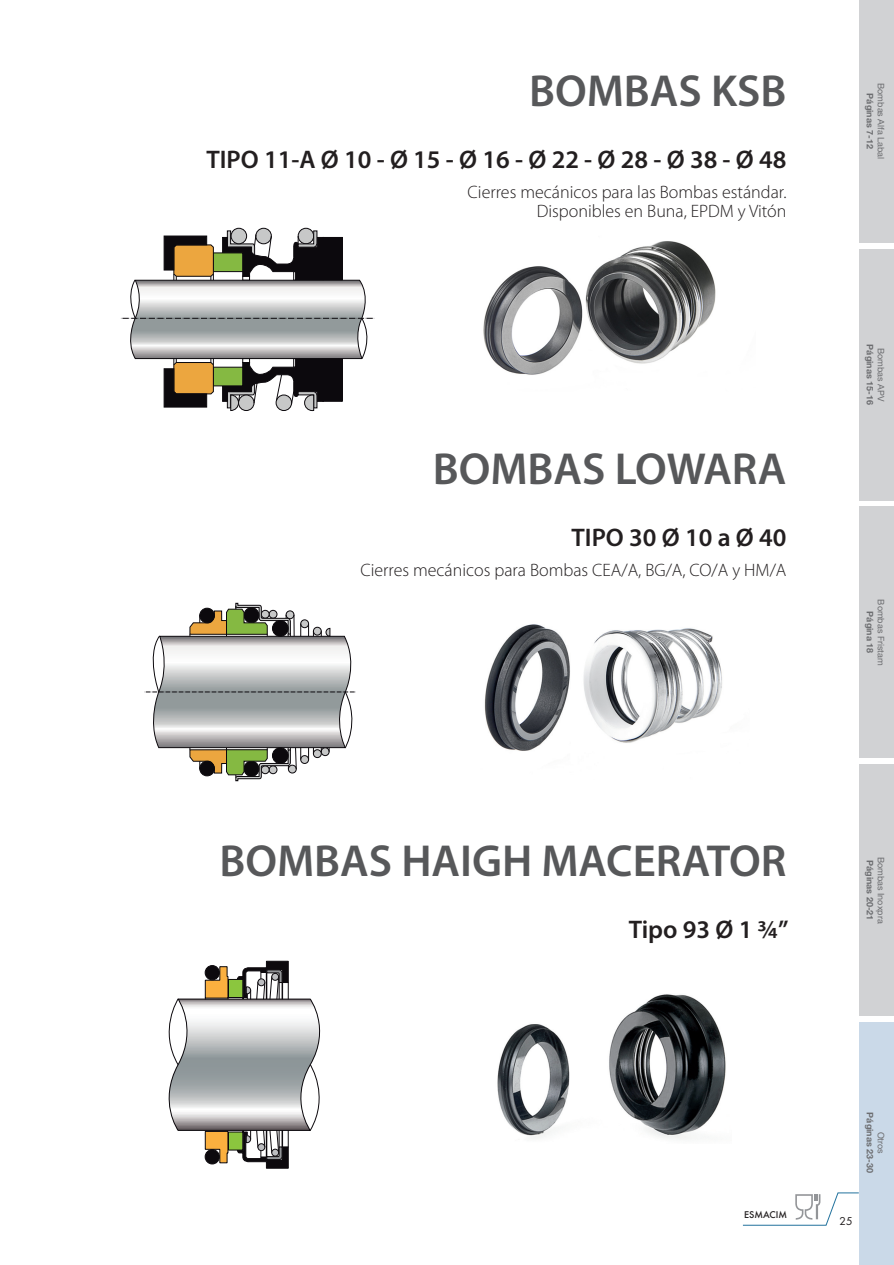
<style>
.page{position:relative;width:894px;height:1265px;background:#fff}
.page>*{position:absolute;margin:0;border:0;box-sizing:border-box;transform-origin:0 0}
.t1{font:600 45px "Myriad Pro";color:#57585a}
.t2{font:600 25.5px "Myriad Pro";color:#231f20}
.t3{font:300 18px/19.5px "Myriad Pro";color:#231f20;text-align:right}
.t4{font:10.5px "Futura";color:#231f20}
.t5{font:9px "Helvetica Neue";color:#6c6d70}
.t6{font:700 9px "Helvetica Neue";color:#6c6d70}
.t7{font:500 9px "Futura";color:#231f20}
</style>
<div class="page">
<div style="left:859px;top:0;width:35px;height:243px;background:#d1d2d4"></div>
<div style="left:859px;top:249px;width:35px;height:251px;background:#d1d2d4"></div>
<div style="left:859px;top:506px;width:35px;height:252px;background:#d1d2d4"></div>
<div style="left:859px;top:764px;width:35px;height:252px;background:#d1d2d4"></div>
<div style="left:859px;top:1022px;width:35px;height:242px;background:#cad9e8"></div>
<svg style="left:743px;top:1192px;width:116px;height:33px"></svg>
<img style="left:484px;top:624px;width:238px;height:127px">
<svg style="left:144px;top:603px;width:212px;height:178px"></svg>
<img style="left:497px;top:994px;width:229px;height:145px">
<svg style="left:168px;top:961px;width:153px;height:207px"></svg>
<img style="left:483px;top:241px;width:233px;height:134px">
<svg style="left:298px;top:228px;width:16px;height:16px"></svg>
<div style="left:298px;top:228px;width:16px;height:16px;border:1px solid #0c090d;border-radius:50%"></div>
<div style="left:256px;top:228px;width:15px;height:16px;border:1px solid #0c090d;border-radius:50%"></div>
<svg style="left:231px;top:228px;width:16px;height:16px"></svg>
<div style="left:231px;top:228px;width:16px;height:16px;border:1px solid #0c090d;border-radius:50%"></div>
<svg style="left:120px;top:231px;width:254px;height:180px"></svg>
<p class="t1" style="left:529px;top:62px;width:259px">BOMBAS KSB</p>
<p class="t2" style="left:206px;top:143px;width:581px">TIPO 11-A Ø 10 - Ø 15 - Ø 16 - Ø 22 - Ø 28 - Ø 38 - Ø 48</p>
<p class="t3" style="left:468px;top:182px;width:320px">Cierres mecánicos para las Bombas estándar.<br>Disponibles en Buna, EPDM y Vitón</p>
<p class="t1" style="left:433px;top:440px;width:355px">BOMBAS LOWARA</p>
<p class="t2" style="left:571px;top:521px;width:216px">TIPO 30 Ø 10 a Ø 40</p>
<p class="t3" style="left:360px;top:561px;width:427px">Cierres mecánicos para Bombas CEA/A, BG/A, CO/A y HM/A</p>
<p class="t5" style="left:886px;top:83px;width:78px;rotate:90deg">Bombas Alfa Labal</p>
<p class="t6" style="left:875px;top:93px;width:57px;rotate:90deg">Páginas 7-12</p>
<p class="t6" style="left:875px;top:344px;width:62px;rotate:90deg">Páginas 15-16</p>
<p class="t5" style="left:886px;top:348px;width:55px;rotate:90deg">Bombas APV</p>
<p class="t5" style="left:886px;top:599px;width:68px;rotate:90deg">Bombas Fristam</p>
<p class="t6" style="left:875px;top:611px;width:44px;rotate:90deg">Página 18</p>
<p class="t1" style="left:219px;top:832px;width:568px">BOMBAS HAIGH MACERATOR</p>
<p class="t2" style="left:629px;top:912px;width:161px">Tipo 93 Ø 1 ¾”</p>
<p class="t6" style="left:875px;top:860px;width:62px;rotate:90deg">Páginas 20-21</p>
<p class="t5" style="left:886px;top:857px;width:68px;rotate:90deg">Bombas Inoxpra</p>
<p class="t7" style="left:744px;top:1208px;width:44px">ESMACIM</p>
<p class="t6" style="left:875px;top:1112px;width:62px;rotate:90deg">Páginas 23-30</p>
<p class="t5" style="left:886px;top:1131px;width:24px;rotate:90deg">Otros</p>
<p class="t4" style="left:839px;top:1213px;width:14px">25</p>
</div>
